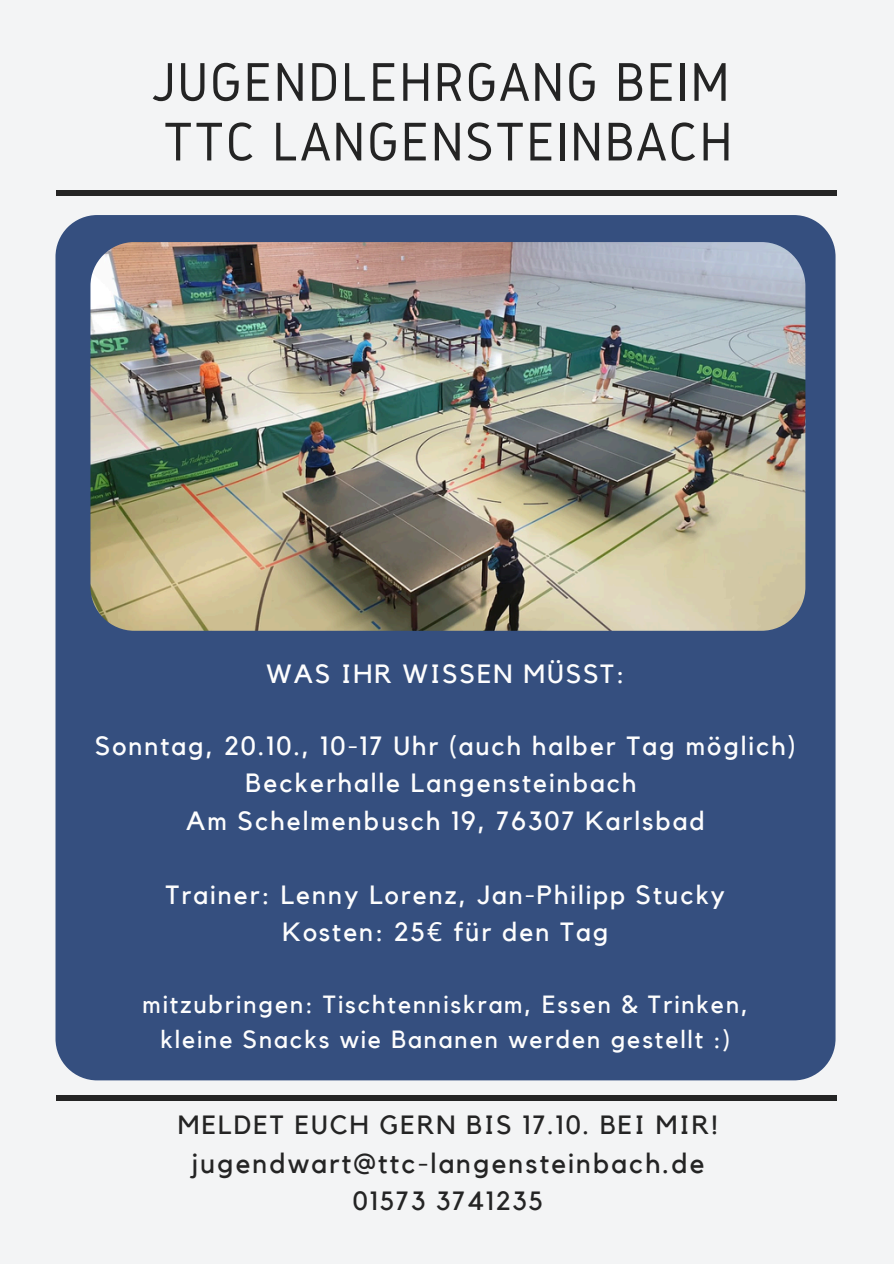
<style>
.page{position:relative;width:894px;height:1264px;background:#fff}
.page>*{position:absolute;margin:0;border:0;box-sizing:border-box;transform-origin:0 0}
.t1{font:56.55px/59.7px "Gidole";letter-spacing:.02em;color:#242424}
.t2{font:27.75px "Kollektif";letter-spacing:.075em;color:#242424}
.t3{font:26.25px/37.2px "Kollektif";letter-spacing:.075em;color:#fff;text-align:center}
.t4{font:26.25px "Kollektif";letter-spacing:.075em;color:#242424}
.t5{font:24.75px/34.8px "Kollektif";letter-spacing:.075em;color:#fff;text-align:center}
.s1{font-family:"Noto Sans"}
</style>
<div class="page">
<div style="left:0;top:0;width:893px;height:1263px;background:#f3f4f5"></div>
<div style="left:57px;top:190px;width:779px;height:6px;background:#242424"></div>
<div style="left:56px;top:1095px;width:780px;height:5px;background:#242424"></div>
<div style="left:55px;top:215px;width:780px;height:865px;background:#354f7f"></div>
<img style="left:90px;top:242px;width:715px;height:388px;border-radius:44px">
<p class="t1" style="left:151px;top:51px;width:583px">JUGENDLEHRGANG BEIM<br>TTC LANGENSTEINBACH</p>
<p class="t3" style="left:266px;top:656px;width:359px">WAS IHR WISSEN MÜSST:</p>
<p class="t3" style="left:95px;top:728px;width:701px">Sonntag, 20.10., 10-17 Uhr (auch halber Tag möglich)<br>Beckerhalle Langensteinbach<br>Am Schelmenbusch 19, 76307 Karlsbad</p>
<p class="t3" style="left:166px;top:877px;width:560px">Trainer: Lenny Lorenz, Jan-Philipp Stucky<br>Kosten: 25<span class="s1">€</span> für den Tag</p>
<p class="t5" style="left:142px;top:988px;width:607px">mitzubringen: Tischtenniskram, Essen &amp; Trinken, kleine Snacks wie Bananen werden gestellt :)</p>
<p class="t4" style="left:178px;top:1112px;width:541px">MELDET EUCH GERN BIS 17.10. BEI MIR!</p>
<p class="t2" style="left:191px;top:1150px;width:514px">jugendwart@ttc-langensteinbach.de</p>
<p class="t4" style="left:353px;top:1189px;width:191px">01573 3741235</p>
</div>
